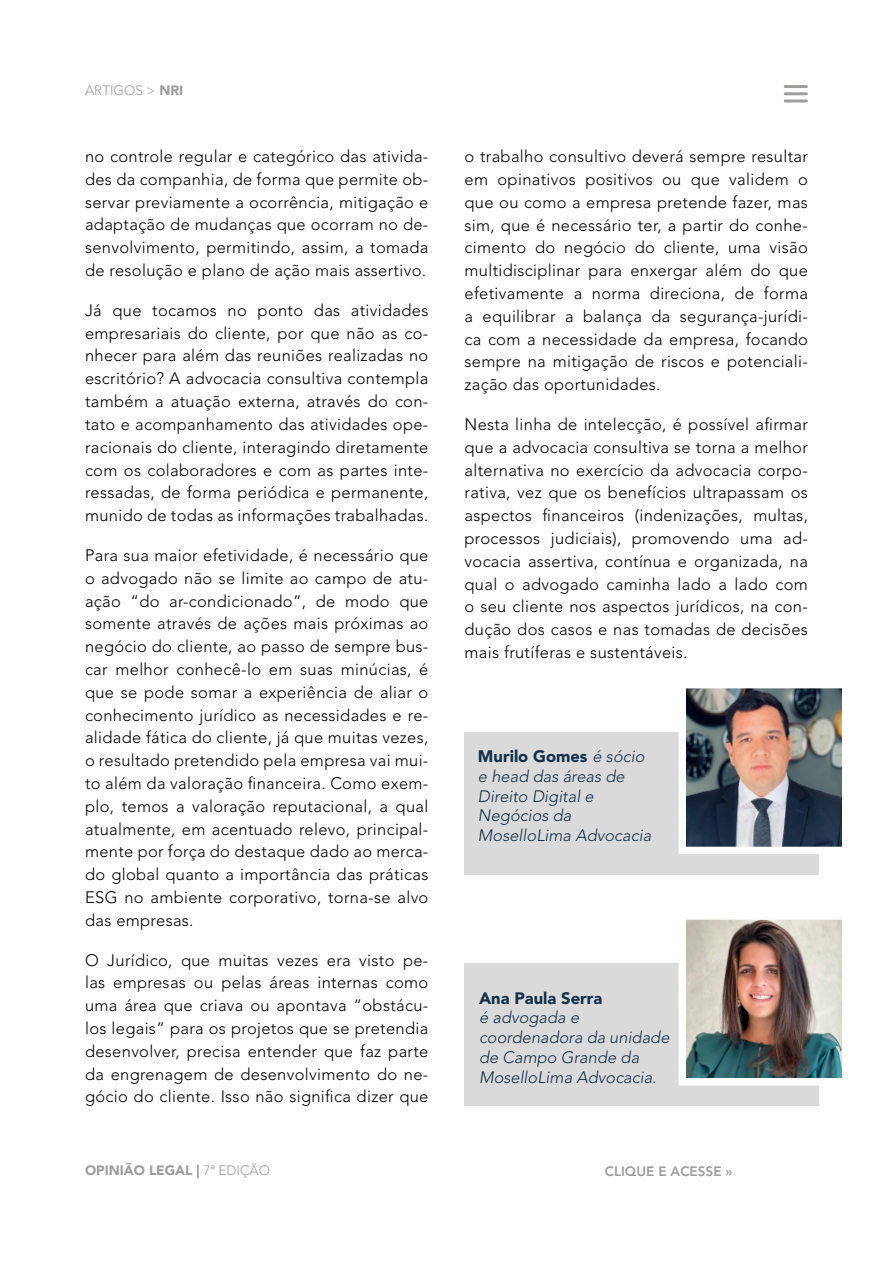
<style>
.page{position:relative;width:893px;height:1263px;background:#fff}
.page>*{position:absolute;margin:0;border:0;box-sizing:border-box;transform-origin:0 0}
.t1{font:300 16.5px/22.8px "Avenir LT Std";letter-spacing:.02em;color:#000;text-align:justify}
.t2{font:italic 300 16.5px/19.8px "Avenir LT Std";color:#12304a}
.t3{font:900 16.5px "Avenir LT Std";color:#12304a}
.t4{font:900 13.5px "Avenir LT Std";color:#9d9d9c}
.t5{font:800 13.5px "Avenir LT Std";color:#9d9d9c}
.t6{font:300 13.5px "Avenir LT Std";color:#9d9d9c}
.s1{font-weight:900}
.s2{font-weight:900;font-style:normal}
.s3{font-weight:300}
</style>
<div class="page">
<hr style="left:785px;top:85px;width:21px;height:3px;background:#9e9e9c">
<hr style="left:785px;top:92px;width:21px;height:3px;background:#9e9e9c">
<hr style="left:785px;top:99px;width:21px;height:3px;background:#9e9e9c">
<div style="left:465px;top:963px;width:354px;height:143px;background:#dadada"></div>
<div style="left:465px;top:732px;width:354px;height:142px;background:#dadada"></div>
<img style="left:687px;top:921px;width:153px;height:155px">
<div style="left:678px;top:912px;width:171px;height:173px;border:8px solid #fff"></div>
<img style="left:687px;top:690px;width:153px;height:155px">
<div style="left:678px;top:681px;width:171px;height:173px;border:8px solid #fff"></div>
<p class="t6" style="left:85px;top:83px;width:100px">ARTIGOS &gt; <span class="s1">NRI</span></p>
<p class="t1" style="left:85px;top:145px;width:345px">no controle regular e categórico das ativida&shy;des da companhia, de forma que permite ob&shy;servar previamente a ocorrência, mitigação e adaptação de mudanças que ocorram no de&shy;senvolvimento, permitindo, assim, a tomada de resolução e plano de ação mais assertivo.</p>
<p class="t1" style="left:85px;top:299px;width:345px">Já que tocamos no ponto das atividades empresariais do cliente, por que não as co&shy;nhecer para além das reuniões realizadas no escritório? A advocacia consultiva contempla também a atuação externa, através do con&shy;tato e acompanhamento das atividades ope&shy;racionais do cliente, interagindo diretamente com os colaboradores e com as partes inte&shy;ressadas, de forma periódica e permanente, munido de todas as informações trabalhadas.</p>
<p class="t1" style="left:85px;top:544px;width:345px">Para sua maior efetividade, é necessário que o advogado não se limite ao campo de atu&shy;ação “do ar-condicionado”, de modo que somente através de ações mais próximas ao negócio do cliente, ao passo de sempre bus&shy;car melhor conhecê-lo em suas minúcias, é que se pode somar a experiência de aliar o conhecimento jurídico as necessidades e re&shy;alidade fática do cliente, já que muitas vezes, o resultado pretendido pela empresa vai mui&shy;to além da valoração financeira. Como exem&shy;plo, temos a valoração reputacional, a qual atualmente, em acentuado relevo, principal&shy;mente por força do destaque dado ao merca&shy;do global quanto a importância das práticas ESG no ambiente corporativo, torna-se alvo das empresas.</p>
<p class="t1" style="left:85px;top:949px;width:345px">O Jurídico, que muitas vezes era visto pe&shy;las empresas ou pelas áreas internas como uma área que criava ou apontava “obstácu&shy;los legais” para os projetos que se pretendia desenvolver, precisa entender que faz parte da engrenagem de desenvolvimento do ne&shy;gócio do cliente. Isso não significa dizer que</p>
<p class="t1" style="left:465px;top:145px;width:345px">o trabalho consultivo deverá sempre resultar em opinativos positivos ou que validem o que ou como a empresa pretende fazer, mas sim, que é necessário ter, a partir do conhe&shy;cimento do negócio do cliente, uma visão multidisciplinar para enxergar além do que efetivamente a norma direciona, de forma a equilibrar a balança da segurança-jurídi&shy;ca com a necessidade da empresa, focando sempre na mitigação de riscos e potenciali&shy;zação das oportunidades.</p>
<p class="t1" style="left:465px;top:413px;width:345px">Nesta linha de intelecção, é possível afirmar que a advocacia consultiva se torna a melhor alternativa no exercício da advocacia corpo&shy;rativa, vez que os benefícios ultrapassam os aspectos financeiros (indenizações, multas, processos judiciais), promovendo uma ad&shy;vocacia assertiva, contínua e organizada, na qual o advogado caminha lado a lado com o seu cliente nos aspectos jurídicos, na con&shy;dução dos casos e nas tomadas de decisões mais frutíferas e sustentáveis.</p>
<p class="t2" style="left:478px;top:747px;width:175px"><span class="s2">Murilo Gomes</span> é sócio e head das áreas de<br>Direito Digital e<br>Negócios da<br>MoselloLima Advocacia</p>
<p class="t3" style="left:479px;top:988px;width:125px">Ana Paula Serra</p>
<p class="t2" style="left:479px;top:1008px;width:192px">é advogada e coordenadora da unidade de Campo Grande da<br>MoselloLima Advocacia.</p>
<p class="t4" style="left:85px;top:1162px;width:187px">OPINIÃO LEGAL | <span class="s3">7a EDIÇÃO</span></p>
<p class="t5" style="left:605px;top:1164px;width:129px">CLIQUE E ACESSE »</p>
</div>
